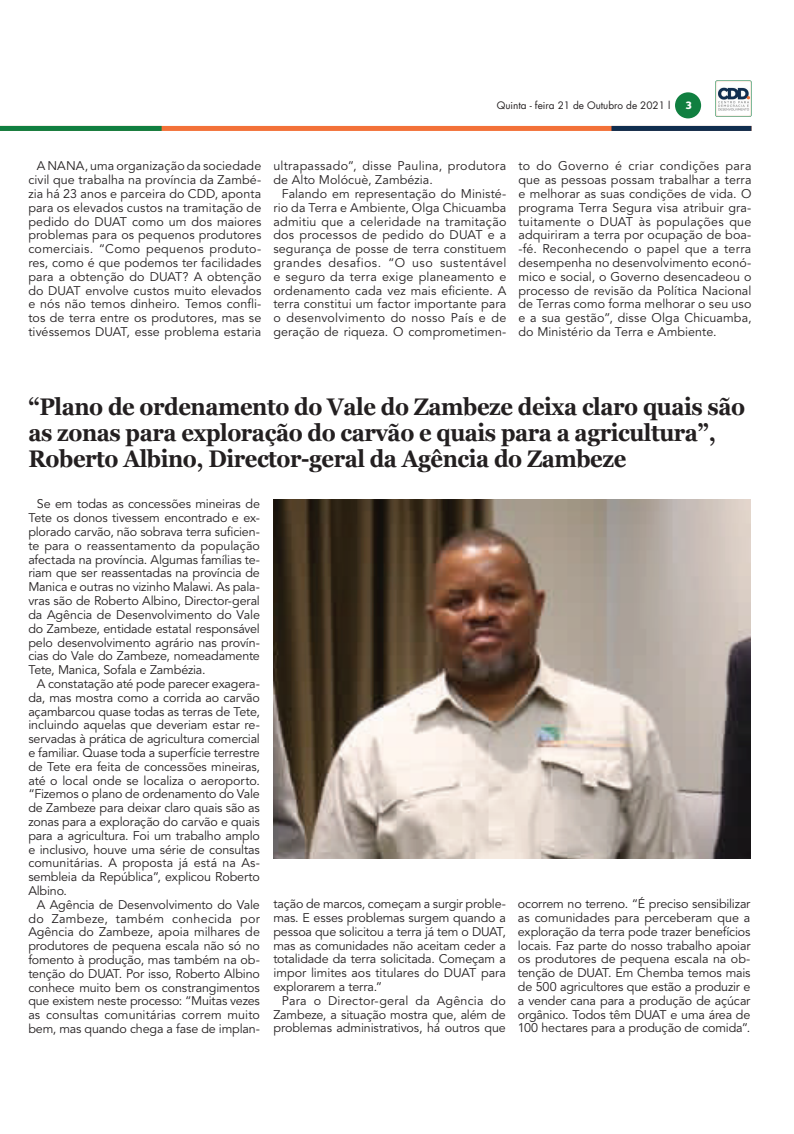
<style>
.page{position:relative;width:794px;height:1134px;background:#fff}
.page>*{position:absolute;margin:0;border:0;box-sizing:border-box;transform-origin:0 0}
.t1{font:700 24px/26px "Georgia";letter-spacing:-.02em;color:#231f20;scale:.92 1}
.t2{font:12.5px/13.8px "Avenir LT Std";color:#231f20;text-align:justify}
.t3{font:12.5px/13.8px "Avenir LT Std";letter-spacing:.02em;color:#231f20}
.t4{font:10px "Futura LT";color:#231f20}
.t5{font:700 10px "Popular";color:#fff}
</style>
<div class="page">
<div style="left:0;top:126px;width:751px;height:5px;background:#f37138"></div>
<div style="left:0;top:126px;width:162px;height:5px;background:#107f40"></div>
<div style="left:611px;top:126px;width:140px;height:5px;background:#102e4f"></div>
<div style="left:675px;top:92px;width:26px;height:26px;background:#107f40;border-radius:50%"></div>
<img style="left:716px;top:81px;width:35px;height:35px">
<img style="left:273px;top:499px;width:477px;height:359px">
<p class="t4" style="left:497px;top:99px;width:175px">Quinta - feira 21 de Outubro de 2021 l</p>
<p class="t5" style="left:685px;top:98px;width:7px">3</p>
<p class="t2" style="left:28px;top:159px;width:234px;text-indent:9px">A NANA, uma organização da sociedade civil que trabalha na província da Zambé&shy;zia há 23 anos e parceira do CDD, aponta para os elevados custos na tramitação de pedido do DUAT como um dos maiores problemas para os pequenos produtores comerciais. “Como pequenos produto&shy;res, como é que podemos ter facilidades para a obtenção do DUAT? A obtenção do DUAT envolve custos muito elevados e nós não temos dinheiro. Temos confli&shy;tos de terra entre os produtores, mas se tivéssemos DUAT, esse problema estaria</p>
<p class="t3" style="left:273px;top:159px;width:234px">ultrapassado”, disse Paulina, produtora de Alto Molócuè, Zambézia.</p>
<p class="t2" style="left:273px;top:187px;width:234px;text-indent:9px">Falando em representação do Ministé&shy;rio da Terra e Ambiente, Olga Chicuamba admitiu que a celeridade na tramitação dos processos de pedido do DUAT e a segurança de posse de terra constituem grandes desafios. “O uso sustentável e seguro da terra exige planeamento e ordenamento cada vez mais eficiente. A terra constitui um factor importante para o desenvolvimento do nosso País e de geração de riqueza. O comprometimen-</p>
<p class="t2" style="left:518px;top:159px;width:234px">to do Governo é criar condições para que as pessoas possam trabalhar a terra e melhorar as suas condições de vida. O programa Terra Segura visa atribuir gra&shy;tuitamente o DUAT às populações que adquiriram a terra por ocupação de boa--fé. Reconhecendo o papel que a terra desempenha no desenvolvimento econó&shy;mico e social, o Governo desencadeou o processo de revisão da Política Nacional de Terras como forma melhorar o seu uso e a sua gestão”, disse Olga Chicuamba, do Ministério da Terra e Ambiente.</p>
<h1 class="t1" style="left:28px;top:394px;width:780px">“Plano de ordenamento do Vale do Zambeze deixa claro quais são as zonas para exploração do carvão e quais para a agricultura”,<br>Roberto Albino, Director-geral da Agência do Zambeze</h1>
<p class="t2" style="left:28px;top:498px;width:233px;text-indent:9px">Se em todas as concessões mineiras de Tete os donos tivessem encontrado e ex&shy;plorado carvão, não sobrava terra suficien&shy;te para o reassentamento da população afectada na província. Algumas famílias te&shy;riam que ser reassentadas na província de Manica e outras no vizinho Malawi. As pala&shy;vras são de Roberto Albino, Director-geral da Agência de Desenvolvimento do Vale do Zambeze, entidade estatal responsável pelo desenvolvimento agrário nas provín&shy;cias do Vale do Zambeze, nomeadamente Tete, Manica, Sofala e Zambézia.</p>
<p class="t2" style="left:28px;top:677px;width:233px;text-indent:9px">A constatação até pode parecer exagera&shy;da, mas mostra como a corrida ao carvão açambarcou quase todas as terras de Tete, incluindo aquelas que deveriam estar re&shy;servadas à prática de agricultura comercial e familiar. Quase toda a superfície terrestre de Tete era feita de concessões mineiras, até o local onde se localiza o aeroporto. “Fizemos o plano de ordenamento do Vale de Zambeze para deixar claro quais são as zonas para a exploração do carvão e quais para a agricultura. Foi um trabalho amplo e inclusivo, houve uma série de consultas comunitárias. A proposta já está na As&shy;sembleia da República”, explicou Roberto Albino.</p>
<p class="t2" style="left:28px;top:898px;width:233px;text-indent:8px">A Agência de Desenvolvimento do Vale do Zambeze, também conhecida por Agência do Zambeze, apoia milhares de produtores de pequena escala não só no fomento à produção, mas também na ob&shy;tenção do DUAT. Por isso, Roberto Albino conhece muito bem os constrangimentos que existem neste processo: “Muitas vezes as consultas comunitárias correm muito bem, mas quando chega a fase de implan-</p>
<p class="t2" style="left:273px;top:897px;width:234px">tação de marcos, começam a surgir proble&shy;mas. E esses problemas surgem quando a pessoa que solicitou a terra já tem o DUAT, mas as comunidades não aceitam ceder a totalidade da terra solicitada. Começam a impor limites aos titulares do DUAT para explorarem a terra.”</p>
<p class="t2" style="left:518px;top:897px;width:234px">ocorrem no terreno. “É preciso sensibilizar as comunidades para perceberam que a exploração da terra pode trazer benefícios locais. Faz parte do nosso trabalho apoiar os produtores de pequena escala na ob&shy;tenção de DUAT. Em Chemba temos mais de 500 agricultores que estão a produzir e a vender cana para a produção de açúcar orgânico. Todos têm DUAT e uma área de 100 hectares para a produção de comida”.</p>
<p class="t2" style="left:273px;top:994px;width:234px;text-indent:8px">Para o Director-geral da Agência do Zambeze, a situação mostra que, além de problemas administrativos, há outros que</p>
</div>
